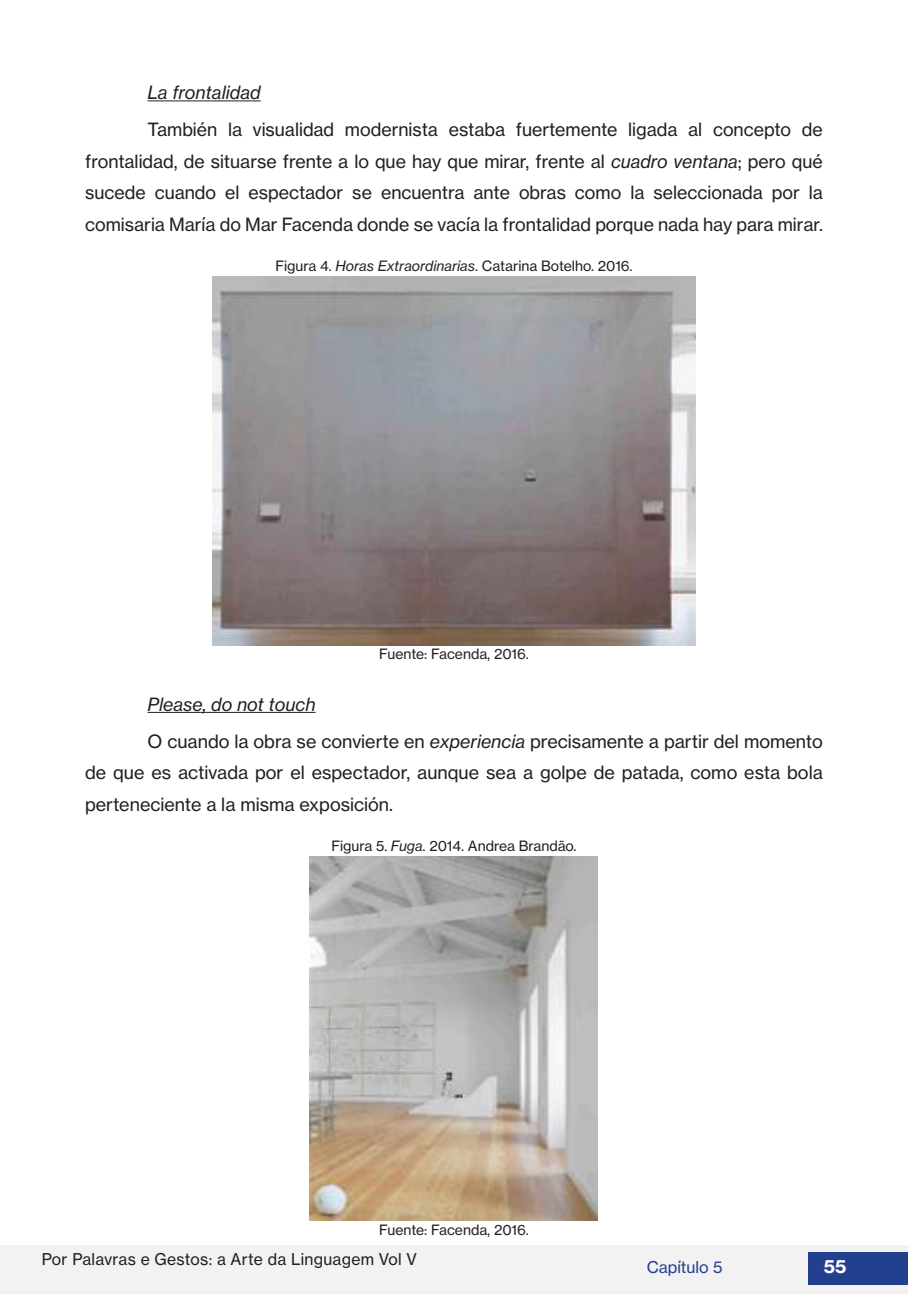
<style>
.page{position:relative;width:908px;height:1304px;background:#fff}
.page>*{position:absolute;margin:0;border:0;box-sizing:border-box;transform-origin:0 0}
.CORPO_DO_TEXTO_ATUAL{font:18px/31.6px "N Haas Grotesk TX Pro 55 Rg";color:#231f20;text-align:justify}
.CORPO_DO_TEXTO_ATUAL-2{font:18px "N Haas Grotesk TX Pro 56 It";color:#231f20}
.t1{font:18px "N Haas Grotesk TX Pro 75 Bd";color:#fff}
.t2{font:16px "N Haas Grotesk TX Pro 55 Rg";letter-spacing:.02em;color:#231f20}
.t3{font:16px "N Haas Grotesk TX Pro 55 Rg";color:#253f8e}
.LEGENDAS_DE_TABELAS{font:14px "N Haas Grotesk TX Pro 55 Rg";color:#231f20}
.s1{font-family:"N Haas Grotesk TX Pro 56 It"}
.s2{color:#23408f}
</style>
<div class="page">
<div style="left:0;top:1245px;width:907px;height:49px;background:#f2f2f2"></div>
<div style="left:808px;top:1252px;width:99px;height:33px;background:#23408f"></div>
<hr style="left:147px;top:100px;width:113px;height:1px;background:#231f20">
<hr style="left:147px;top:712px;width:168px;height:1px;background:#231f20">
<img style="left:212px;top:276px;width:483px;height:369px">
<img style="left:309px;top:856px;width:288px;height:364px">
<p class="CORPO_DO_TEXTO_ATUAL-2" style="left:147px;top:82px;width:115px">La frontalidad</p>
<p class="CORPO_DO_TEXTO_ATUAL" style="left:85px;top:114px;width:739px;text-indent:62px">También la visualidad modernista estaba fuertemente ligada al concepto de frontalidad, de situarse frente a lo que hay que mirar, frente al <span class="s1">cuadro ventana</span>; pero qué sucede cuando el espectador se encuentra ante obras como la seleccionada por la comisaria María do Mar Facenda donde se vacía la frontalidad porque nada hay para mirar.</p>
<p class="LEGENDAS_DE_TABELAS" style="left:275px;top:257px;width:358px">Figura 4. <span class="s1">Horas Extraordinarias</span>. Catarina Botelho. 2016.</p>
<p class="LEGENDAS_DE_TABELAS" style="left:379px;top:646px;width:151px">Fuente: Facenda, 2016.</p>
<p class="CORPO_DO_TEXTO_ATUAL-2" style="left:147px;top:693px;width:169px">Please, do not touch</p>
<p class="CORPO_DO_TEXTO_ATUAL" style="left:85px;top:725px;width:739px;text-indent:62px">O cuando la obra se convierte en <span class="s1">experiencia</span> precisamente a partir del momento de que es activada por el espectador, aunque sea a golpe de patada, como esta bola perteneciente a la misma exposición.</p>
<p class="LEGENDAS_DE_TABELAS" style="left:331px;top:837px;width:246px">Figura 5. <span class="s1">Fuga</span>. 2014. Andrea Brandão.</p>
<p class="LEGENDAS_DE_TABELAS" style="left:379px;top:1221px;width:151px">Fuente: Facenda, 2016.</p>
<p class="t2" style="left:42px;top:1249px;width:376px">Por Palavras e Gestos: a Arte da Linguagem Vol V</p>
<p class="t3" style="left:646px;top:1258px;width:77px">Capítulo <span class="s2">5</span></p>
<p class="t1" style="left:823px;top:1255px;width:24px">55</p>
</div>
